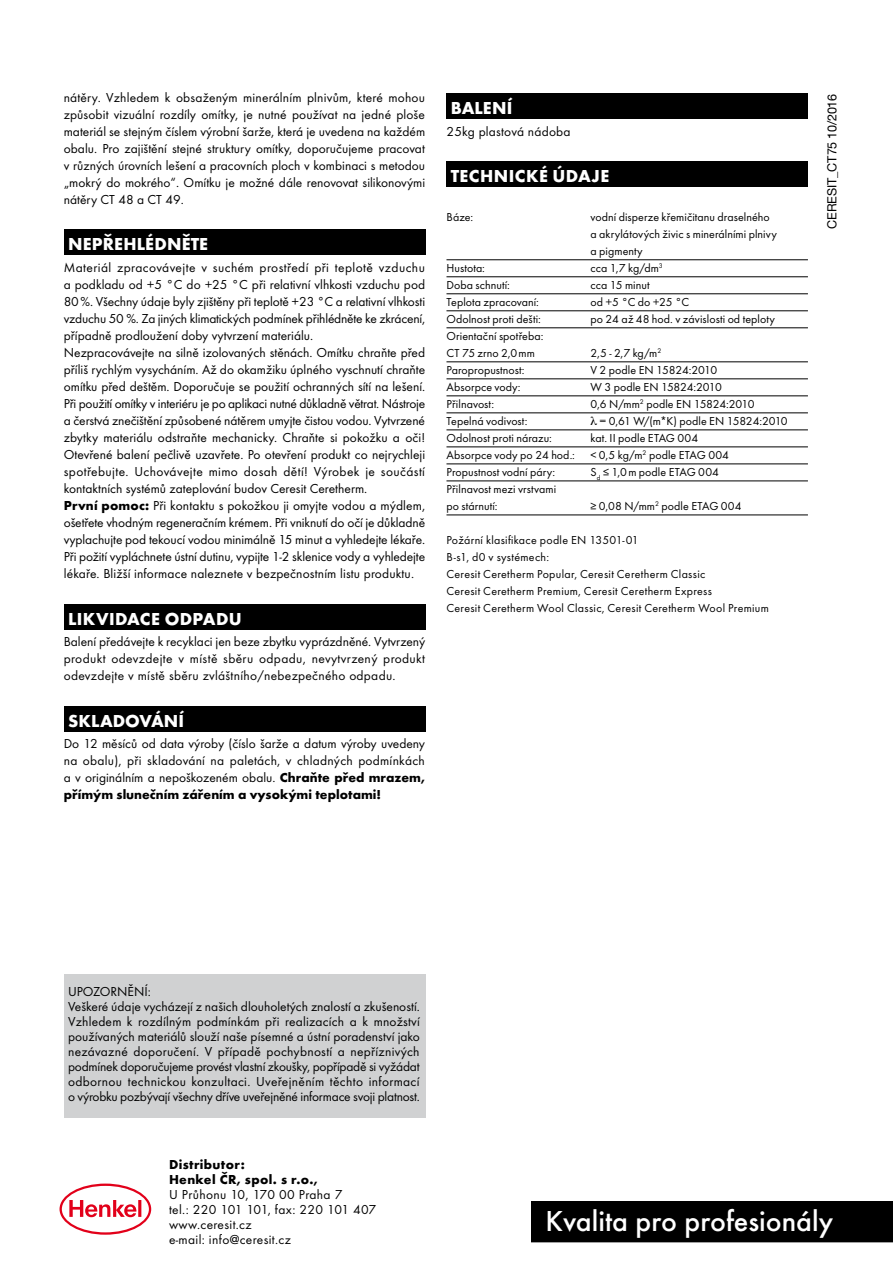
<style>
.page{position:relative;width:893px;height:1263px;background:#fff}
.page>*{position:absolute;margin:0;border:0;box-sizing:border-box;transform-origin:0 0}
.t1{font:500 30px "Futura TOT";color:#fff}
.t2{font:700 18px "Futura TOT";letter-spacing:.01em;color:#fff}
.t3{font:13.5px/17px "Futura TOT";color:#000;text-align:justify}
.t4{font:13.5px/15px "Futura TOT";letter-spacing:.025em;color:#000}
.t5{font:700 13.5px/15px "Futura TOT";letter-spacing:.025em;color:#000}
.t6{font:12.6px "Helvetica Neue LT Com";letter-spacing:-.005em;color:#000}
.t7{font:12px/17px "Futura TOT";letter-spacing:.005em;color:#000}
.t8{font:12px/17px "Futura TOT";letter-spacing:.025em;color:#000}
.s1{font-weight:700}
</style>
<div class="page">
<div style="left:64px;top:974px;width:361px;height:143px;background:#d0d1d2"></div>
<div style="left:64px;top:230px;width:361px;height:25px;background:#000"></div>
<div style="left:64px;top:604px;width:361px;height:25px;background:#000"></div>
<div style="left:64px;top:706px;width:361px;height:25px;background:#000"></div>
<hr style="left:446px;top:259px;width:362px;height:1px;background:#000">
<hr style="left:446px;top:276px;width:362px;height:1px;background:#000">
<hr style="left:446px;top:293px;width:362px;height:1px;background:#000">
<hr style="left:446px;top:310px;width:362px;height:1px;background:#000">
<hr style="left:446px;top:327px;width:362px;height:1px;background:#000">
<hr style="left:446px;top:361px;width:362px;height:1px;background:#000">
<hr style="left:446px;top:378px;width:362px;height:1px;background:#000">
<hr style="left:446px;top:395px;width:362px;height:1px;background:#000">
<hr style="left:446px;top:412px;width:362px;height:1px;background:#000">
<hr style="left:446px;top:429px;width:362px;height:1px;background:#000">
<hr style="left:446px;top:446px;width:362px;height:1px;background:#000">
<hr style="left:446px;top:463px;width:362px;height:1px;background:#000">
<hr style="left:446px;top:480px;width:362px;height:1px;background:#000">
<hr style="left:446px;top:514px;width:362px;height:1px;background:#000">
<div style="left:446px;top:94px;width:362px;height:25px;background:#000"></div>
<div style="left:446px;top:162px;width:362px;height:25px;background:#000"></div>
<div style="left:532px;top:1201px;width:361px;height:41px;background:#000"></div>
<svg style="left:60px;top:1183px;width:91px;height:52px"></svg>
<p class="t3" style="left:64px;top:89px;width:363px">nátěry. Vzhledem k obsaženým minerálním plnivům, které mohou způsobit vizuální rozdíly omítky, je nutné používat na jedné ploše materiál se stejným číslem výrobní šarže, která je uvedena na každém obalu. Pro zajištění stejné struktury omítky, doporučujeme pracovat v různých úrovních lešení a pracovních ploch v kombinaci s metodou „mokrý do mokrého“. Omítku je možné dále renovovat silikonovými nátěry CT 48 a CT 49.</p>
<h2 class="t2" style="left:68px;top:233px;width:142px">NEPŘEHLÉDNĚTE</h2>
<p class="t3" style="left:64px;top:259px;width:363px;text-align:left">Materiál zpracovávejte v suchém prostředí při teplotě vzduchu a podkladu od +5 °C do +25 °C při relativní vlhkosti vzduchu pod 80%. Všechny údaje byly zjištěny při teplotě +23 °C a relativní vlhkosti vzduchu 50 %. Za jiných klimatických podmínek přihlédněte ke zkrácení, případně prodloužení doby vytvrzení materiálu.<br>Nezpracovávejte na silně izolovaných stěnách. Omítku chraňte před příliš rychlým vysycháním. Až do okamžiku úplného vyschnutí chraňte omítku před deštěm. Doporučuje se použití ochranných sítí na lešení.<br>Při použití omítky v interiéru je po aplikaci nutné důkladně větrat. Nástroje a čerstvá znečištění způsobené nátěrem umyjte čistou vodou. Vytvrzené zbytky materiálu odstraňte mechanicky. Chraňte si pokožku a oči!<br>Otevřené balení pečlivě uzavřete. Po otevření produkt co nejrychleji spotřebujte. Uchovávejte mimo dosah dětí! Výrobek je součástí kontaktních systémů zateplování budov Ceresit Ceretherm.<br><span class="s1">První pomoc:</span> Při kontaktu s pokožkou ji omyjte vodou a mýdlem, ošetřete vhodným regeneračním krémem. Při vniknutí do očí je důkladně vyplachujte pod tekoucí vodou minimálně 15 minut a vyhledejte lékaře.<br>Při požití vypláchnete ústní dutinu, vypijte 1-2 sklenice vody a vyhledejte lékaře. Bližší informace naleznete v bezpečnostním listu produktu.</p>
<h2 class="t2" style="left:68px;top:607px;width:11px">likvidace</h2>
<h2 class="t2" style="left:165px;top:607px;width:14px">odpadu</h2>
<p class="t3" style="left:64px;top:633px;width:363px">Balení předávejte k recyklaci jen beze zbytku vyprázdněné. Vytvrzený produkt odevzdejte v místě sběru odpadu, nevytvrzený produkt odevzdejte v místě sběru zvláštního/nebezpečného odpadu.</p>
<h2 class="t2" style="left:68px;top:710px;width:118px">SKLADOVÁNÍ</h2>
<p class="t3" style="left:64px;top:735px;width:363px">Do 12 měsíců od data výroby (číslo šarže a datum výroby uvedeny na obalu), při skladování na paletách, v chladných podmínkách a v originálním a nepoškozeném obalu. <span class="s1">Chraňte před mrazem, přímým slunečním zářením a vysokými teplotami!</span></p>
<h2 class="t2" style="left:451px;top:97px;width:63px">BALENÍ</h2>
<p class="t3" style="left:446px;top:123px;width:126px">25kg plastová nádoba</p>
<h2 class="t2" style="left:451px;top:165px;width:21px">Technické</h2>
<h2 class="t2" style="left:552px;top:165px;width:56px">údaje</h2>
<p class="t7" style="left:446px;top:209px;width:28px">Báze:</p>
<p class="t7" style="left:590px;top:209px;width:188px">vodní disperze křemičitanu draselného a akrylátových živic s minerálními plnivy a pigmenty</p>
<p class="t7" style="left:446px;top:260px;width:40px">Hustota:</p>
<p class="t7" style="left:590px;top:260px;width:74px">cca 1,7 kg/dm<sup>3</sup></p>
<p class="t7" style="left:446px;top:277px;width:65px">Doba schnutí:</p>
<p class="t7" style="left:590px;top:277px;width:61px">cca 15 minut</p>
<p class="t7" style="left:446px;top:294px;width:94px">Teplota zpracovaní:</p>
<p class="t7" style="left:590px;top:294px;width:100px">od +5 °C do +25 °C</p>
<p class="t7" style="left:446px;top:311px;width:96px">Odolnost proti dešti:</p>
<p class="t7" style="left:590px;top:311px;width:186px">po 24 až 48 hod. v závislosti od teploty</p>
<p class="t7" style="left:446px;top:328px;width:98px">Orientační spotřeba:<br>CT 75 zrno 2,0mm</p>
<p class="t7" style="left:590px;top:345px;width:72px">2,5 - 2,7 kg/m<sup>2</sup></p>
<p class="t7" style="left:446px;top:362px;width:80px">Paropropustnost:</p>
<p class="t7" style="left:590px;top:362px;width:128px">V 2 podle EN 15824:2010</p>
<p class="t7" style="left:446px;top:379px;width:76px">Absorpce vody:</p>
<p class="t7" style="left:590px;top:379px;width:133px">W 3 podle EN 15824:2010</p>
<p class="t7" style="left:446px;top:396px;width:49px">Přilnavost:</p>
<p class="t7" style="left:590px;top:396px;width:166px">0,6 N/mm<sup>2</sup> podle EN 15824:2010</p>
<p class="t7" style="left:446px;top:413px;width:82px">Tepelná vodivost:</p>
<p class="t7" style="left:600px;top:413px;width:190px">= 0,61 W/(m*K) podle EN 15824:2010</p>
<p class="t7" style="left:446px;top:430px;width:107px">Odolnost proti nárazu:</p>
<p class="t7" style="left:590px;top:430px;width:109px">kat. II podle ETAG 004</p>
<p class="t7" style="left:446px;top:447px;width:130px">Absorpce vody po 24 hod.:</p>
<p class="t7" style="left:590px;top:447px;width:140px">&lt; 0,5 kg/m<sup>2</sup> podle ETAG 004</p>
<p class="t7" style="left:446px;top:464px;width:110px">Propustnost vodní páry:</p>
<p class="t7" style="left:590px;top:464px;width:130px">S<sub>d</sub> ≤ 1,0m podle ETAG 004</p>
<p class="t7" style="left:446px;top:481px;width:111px">Přilnavost mezi vrstvami po stárnutí:</p>
<p class="t7" style="left:590px;top:498px;width:153px">≥ 0,08 N/mm<sup>2</sup> podle ETAG 004</p>
<p class="t8" style="left:446px;top:532px;width:324px">Požární klasifikace podle EN 13501-01<br>B-s1, d0 v systémech:<br>Ceresit Ceretherm Popular, Ceresit Ceretherm Classic<br>Ceresit Ceretherm Premium, Ceresit Ceretherm Express<br>Ceresit Ceretherm Wool Classic, Ceresit Ceretherm Wool Premium</p>
<p class="t6" style="left:824px;top:229px;width:136px;rotate:-90deg">CERESIT_CT75 10/2016</p>
<p class="t3" style="left:68px;top:983px;width:353px;line-height:15px;text-align:left">UPOZORNĚNÍ:<br>Veškeré údaje vycházejí z našich dlouholetých znalostí a zkušeností.<br>Vzhledem k rozdílným podmínkám při realizacích a k množství používaných materiálů slouží naše písemné a ústní poradenství jako nezávazné doporučení. V případě pochybností a nepříznivých podmínek doporučujeme provést vlastní zkoušky, popřípadě si vyžádat odbornou technickou konzultaci. Uveřejněním těchto informací o výrobku pozbývají všechny dříve uveřejněné informace svoji platnost.</p>
<p class="t5" style="left:169px;top:1156px;width:150px">Distributor:<br>Henkel ČR, spol. s r.o.,</p>
<p class="t4" style="left:169px;top:1186px;width:209px">U Průhonu 10, 170 00 Praha 7<br>tel.: 220 101 101, fax: 220 101 407 www.ceresit.cz<br>e-mail: info@ceresit.cz</p>
<h1 class="t1" style="left:546px;top:1204px;width:289px">Kvalita pro profesionály</h1>
</div>
